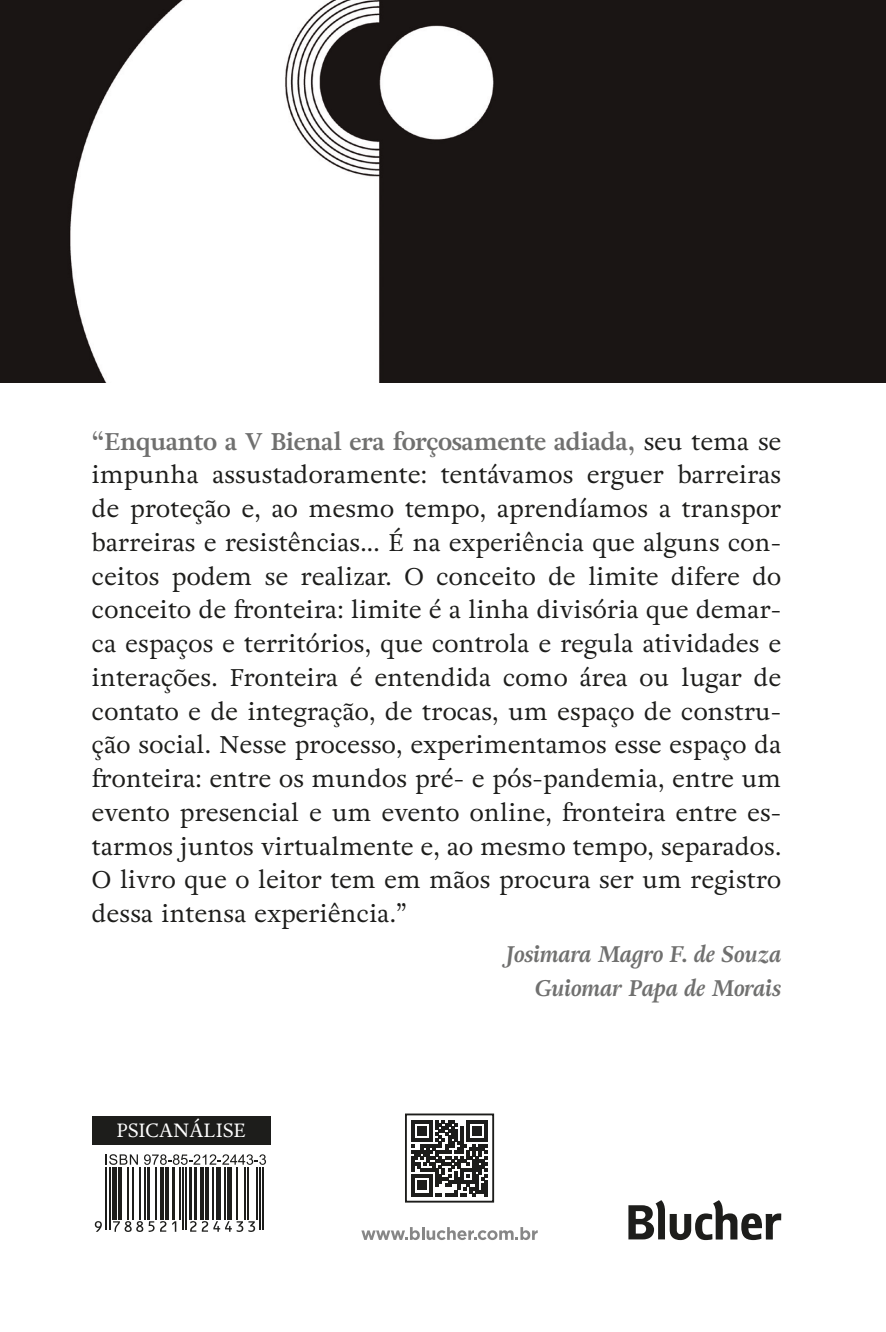
<style>
.page{position:relative;width:886px;height:1332px;background:#fff}
.page>*{position:absolute;margin:0;border:0;box-sizing:border-box;transform-origin:0 0}
.t1{font:24.07px/33.8px "Adriane Text";letter-spacing:.01em;color:#1d1d1b;text-align:justify}
.t2{font:italic 700 22.5px/33.8px "Adriane Text";color:#70706f;text-align:right}
.t3{font:19.12px "Adriane Text";color:#fff}
.s1{font-weight:700;color:#70706f}
</style>
<div class="page">
<img style="left:0;top:0;width:885px;height:382px">
<div style="left:92px;top:1115px;width:178px;height:29px;background:#1d1d1b"></div>
<svg style="left:105px;top:1154px;width:33px;height:11px"></svg>
<svg style="left:144px;top:1154px;width:122px;height:11px"></svg>
<hr style="left:105px;top:1167px;width:2px;height:62px;background:#1d1d1b">
<hr style="left:109px;top:1167px;width:1px;height:62px;background:#1d1d1b">
<div style="left:112px;top:1167px;width:5px;height:52px;background:#1d1d1b"></div>
<hr style="left:119px;top:1167px;width:3px;height:52px;background:#1d1d1b">
<hr style="left:127px;top:1167px;width:2px;height:52px;background:#1d1d1b">
<hr style="left:132px;top:1167px;width:2px;height:52px;background:#1d1d1b">
<hr style="left:139px;top:1167px;width:1px;height:52px;background:#1d1d1b">
<hr style="left:144px;top:1167px;width:1px;height:52px;background:#1d1d1b">
<hr style="left:147px;top:1167px;width:3px;height:52px;background:#1d1d1b">
<hr style="left:156px;top:1167px;width:1px;height:52px;background:#1d1d1b">
<hr style="left:161px;top:1167px;width:3px;height:52px;background:#1d1d1b">
<hr style="left:166px;top:1167px;width:3px;height:52px;background:#1d1d1b">
<hr style="left:172px;top:1167px;width:3px;height:52px;background:#1d1d1b">
<hr style="left:179px;top:1167px;width:1px;height:52px;background:#1d1d1b">
<hr style="left:182px;top:1167px;width:2px;height:62px;background:#1d1d1b">
<hr style="left:186px;top:1167px;width:1px;height:62px;background:#1d1d1b">
<hr style="left:189px;top:1167px;width:3px;height:52px;background:#1d1d1b">
<hr style="left:194px;top:1167px;width:3px;height:52px;background:#1d1d1b">
<hr style="left:201px;top:1167px;width:3px;height:52px;background:#1d1d1b">
<hr style="left:206px;top:1167px;width:3px;height:52px;background:#1d1d1b">
<hr style="left:212px;top:1167px;width:2px;height:52px;background:#1d1d1b">
<hr style="left:216px;top:1167px;width:4px;height:52px;background:#1d1d1b">
<hr style="left:224px;top:1167px;width:1px;height:52px;background:#1d1d1b">
<div style="left:227px;top:1167px;width:5px;height:52px;background:#1d1d1b"></div>
<hr style="left:236px;top:1167px;width:1px;height:52px;background:#1d1d1b">
<hr style="left:244px;top:1167px;width:1px;height:52px;background:#1d1d1b">
<hr style="left:248px;top:1167px;width:1px;height:52px;background:#1d1d1b">
<hr style="left:256px;top:1167px;width:1px;height:52px;background:#1d1d1b">
<hr style="left:259px;top:1167px;width:1px;height:62px;background:#1d1d1b">
<hr style="left:263px;top:1167px;width:1px;height:62px;background:#1d1d1b">
<svg style="left:95px;top:1221px;width:7px;height:11px"></svg>
<svg style="left:113px;top:1221px;width:30px;height:11px"></svg>
<svg style="left:149px;top:1221px;width:5px;height:11px"></svg>
<svg style="left:160px;top:1221px;width:6px;height:11px"></svg>
<svg style="left:172px;top:1221px;width:4px;height:11px"></svg>
<svg style="left:190px;top:1221px;width:6px;height:11px"></svg>
<svg style="left:202px;top:1221px;width:53px;height:11px"></svg>
<svg style="left:628px;top:1200px;width:153px;height:40px"></svg>
<svg style="left:411px;top:1120px;width:76px;height:76px"></svg>
<div style="left:405px;top:1113px;width:89px;height:89px;border:2px solid #1d1d1b"></div>
<svg style="left:361px;top:1227px;width:176px;height:13px"></svg>
<p class="t1" style="left:92px;top:424px;width:690px"><span class="s1">“Enquanto a V Bienal era forçosamente adiada,</span> seu tema se impunha assustadoramente: tentávamos erguer barreiras de proteção e, ao mesmo tempo, aprendíamos a transpor barreiras e resistências... É na experiência que alguns con&shy;ceitos podem se realizar. O conceito de limite difere do conceito de fronteira: limite é a linha divisória que demar&shy;ca espaços e territórios, que controla e regula atividades e interações. Fronteira é entendida como área ou lugar de contato e de integração, de trocas, um espaço de constru&shy;ção social. Nesse processo, experimentamos esse espaço da fronteira: entre os mundos pré- e pós-pandemia, entre um evento presencial e um evento online, fronteira entre es&shy;tarmos juntos virtualmente e, ao mesmo tempo, separados.<br>O livro que o leitor tem em mãos procura ser um registro dessa intensa experiência.”</p>
<p class="t2" style="left:506px;top:938px;width:277px">Josimara Magro F. de Souza<br>Guiomar Papa de Morais</p>
<p class="t3" style="left:117px;top:1117px;width:131px">PSICANÁLISE</p>
</div>
